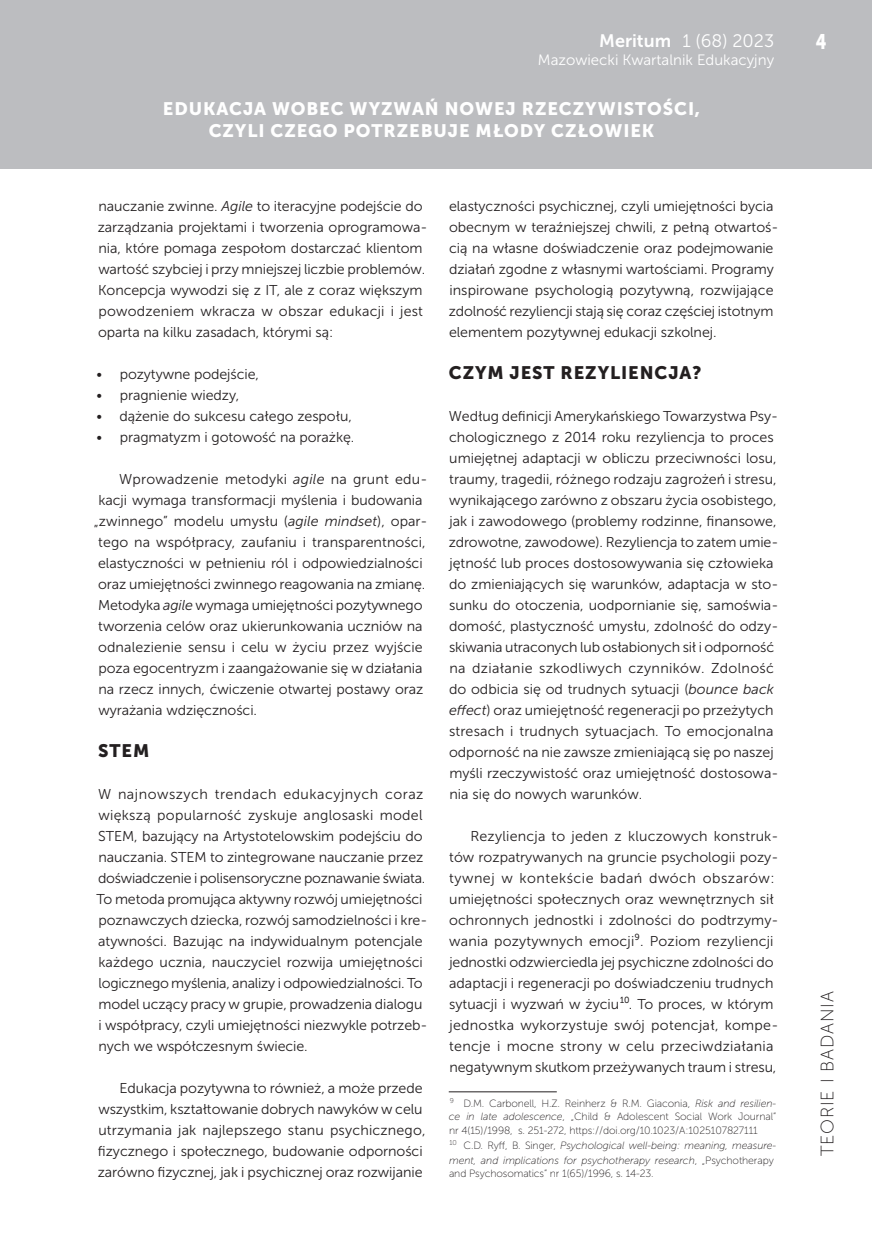
<style>
.page{position:relative;width:872px;height:1234px;background:#fff}
.page>*{position:absolute;margin:0;border:0;box-sizing:border-box;transform-origin:0 0}
.t1{font:21px "Museo Sans 900";color:#fff;scale:.8 1}
.t2{font:18px/21.6px "Museo Sans 900";letter-spacing:.05em;color:#fff;text-align:center}
.t3{font:18px "Museo Sans 900";letter-spacing:.05em;color:#231f20}
.t4{font:18px "Museo Sans 300";color:#fff}
.t5{font:18px "Museo Sans 100";letter-spacing:.05em;color:#231f20}
.t6{font:15px "Museo Sans 300";color:#fff}
.t7{font:14.25px/21px "Museo Sans 300";letter-spacing:-.005em;color:#231f20}
.t8{font:14.25px "Museo Sans 300";letter-spacing:.015em;color:#231f20}
.t9{font:10.5px/13.5px "Museo Sans 100";letter-spacing:-.01em;color:#231f20;text-align:justify}
.t10{font:italic 10.5px/15px "Museo Sans 100";letter-spacing:-.01em;color:#231f20}
.s1{font-family:"Museo Sans 700"}
.s2{font-style:italic}
.s3{font-style:normal}
</style>
<div class="page">
<div style="left:0;top:0;width:872px;height:169px;background:#bcbdc0"></div>
<hr style="left:449px;top:1091px;width:108px;height:1px;background:#231f20">
<p class="t4" style="left:599px;top:31px;width:176px"><span class="s1">Meritum</span> 1 (68) 2023</p>
<p class="t6" style="left:538px;top:52px;width:238px">Mazowiecki Kwartalnik Edukacyjny</p>
<p class="t2" style="left:163px;top:98px;width:539px">EDUKACJA WOBEC WYZWAŃ NOWEJ RZECZYWISTOŚCI,<br>CZYLI CZEGO POTRZEBUJE MŁODY CZŁOWIEK</p>
<p class="t7" style="left:98px;top:195px;width:331px">nauczanie zwinne. <span class="s2">Agile</span> to iteracyjne podejście do zarządzania projektami i tworzenia oprogramowa&shy;nia, które pomaga zespołom dostarczać klientom wartość szybciej i przy mniejszej liczbie problemów.<br>Koncepcja wywodzi się z IT, ale z coraz większym powodzeniem wkracza w obszar edukacji i jest oparta na kilku zasadach, którymi są:</p>
<p class="t7" style="left:97px;top:363px;width:164px">• pozytywne podejście,</p>
<p class="t7" style="left:97px;top:384px;width:144px">• pragnienie wiedzy,</p>
<p class="t7" style="left:97px;top:405px;width:257px">• dążenie do sukcesu całego zespołu,</p>
<p class="t7" style="left:97px;top:426px;width:259px">• pragmatyzm i gotowość na porażkę.</p>
<p class="t8" style="left:119px;top:471px;width:309px">Wprowadzenie metodyki <span class="s2">agile</span> na grunt edu-</p>
<p class="t7" style="left:98px;top:489px;width:326px">kacji wymaga transformacji myślenia i budowania</p>
<p class="t7" style="left:94px;top:510px;width:335px">„zwinnego” modelu umysłu (<span class="s2">agile mindset</span>), opar-</p>
<p class="t7" style="left:98px;top:531px;width:329px">tego na współpracy, zaufaniu i transparentności,</p>
<p class="t7" style="left:98px;top:552px;width:326px">elastyczności w pełnieniu ról i odpowiedzialności</p>
<p class="t7" style="left:98px;top:573px;width:329px">oraz umiejętności zwinnego reagowania na zmianę.</p>
<p class="t7" style="left:98px;top:594px;width:326px">Metodyka <span class="s2">agile</span> wymaga umiejętności pozytywnego</p>
<p class="t7" style="left:98px;top:615px;width:326px">tworzenia celów oraz ukierunkowania uczniów na</p>
<p class="t7" style="left:98px;top:636px;width:326px">odnalezienie sensu i celu w życiu przez wyjście</p>
<p class="t7" style="left:98px;top:657px;width:326px">poza egocentryzm i zaangażowanie się w działania</p>
<p class="t7" style="left:98px;top:678px;width:326px">na rzecz innych, ćwiczenie otwartej postawy oraz</p>
<p class="t7" style="left:98px;top:699px;width:160px">wyrażania wdzięczności.</p>
<p class="t3" style="left:98px;top:740px;width:53px">STEM</p>
<p class="t7" style="left:97px;top:783px;width:332px">W najnowszych trendach edukacyjnych coraz większą popularność zyskuje anglosaski model STEM, bazujący na Artystotelowskim podejściu do nauczania. STEM to zintegrowane nauczanie przez doświadczenie i polisensoryczne poznawanie świata.<br>To metoda promująca aktywny rozwój umiejętności poznawczych dziecka, rozwój samodzielności i kre&shy;atywności. Bazując na indywidualnym potencjale każdego ucznia, nauczyciel rozwija umiejętności logicznego myślenia, analizy i odpowiedzialności. To model uczący pracy w grupie, prowadzenia dialogu i współpracy, czyli umiejętności niezwykle potrzeb&shy;nych we współczesnym świecie.</p>
<p class="t7" style="left:98px;top:1077px;width:329px;text-indent:22px">Edukacja pozytywna to również, a może przede wszystkim, kształtowanie dobrych nawyków w celu utrzymania jak najlepszego stanu psychicznego, fizycznego i społecznego, budowanie odporności zarówno fizycznej, jak i psychicznej oraz rozwijanie</p>
<p class="t7" style="left:449px;top:195px;width:331px">elastyczności psychicznej, czyli umiejętności bycia obecnym w teraźniejszej chwili, z pełną otwartoś&shy;cią na własne doświadczenie oraz podejmowanie działań zgodne z własnymi wartościami. Programy inspirowane psychologią pozytywną, rozwijające zdolność rezyliencji stają się coraz częściej istotnym elementem pozytywnej edukacji szkolnej.</p>
<p class="t3" style="left:449px;top:362px;width:254px">CZYM JEST REZYLIENCJA?</p>
<p class="t7" style="left:449px;top:405px;width:331px">Według definicji Amerykańskiego Towarzystwa Psy&shy;chologicznego z 2014 roku rezyliencja to proces umiejętnej adaptacji w obliczu przeciwności losu, traumy, tragedii, różnego rodzaju zagrożeń i stresu, wynikającego zarówno z obszaru życia osobistego, jak i zawodowego (problemy rodzinne, finansowe, zdrowotne, zawodowe). Rezyliencja to zatem umie&shy;jętność lub proces dostosowywania się człowieka do zmieniających się warunków, adaptacja w sto&shy;sunku do otoczenia, uodpornianie się, samoświa&shy;domość, plastyczność umysłu, zdolność do odzy&shy;skiwania utraconych lub osłabionych sił i odporność na działanie szkodliwych czynników. Zdolność do odbicia się od trudnych sytuacji (<span class="s2">bounce back effect</span>) oraz umiejętność regeneracji po przeżytych stresach i trudnych sytuacjach. To emocjonalna odporność na nie zawsze zmieniającą się po naszej myśli rzeczywistość oraz umiejętność dostosowa&shy;nia się do nowych warunków.</p>
<p class="t7" style="left:449px;top:825px;width:331px;text-indent:21px">Rezyliencja to jeden z kluczowych konstruk&shy;tów rozpatrywanych na gruncie psychologii pozy&shy;tywnej w kontekście badań dwóch obszarów: umiejętności społecznych oraz wewnętrznych sił ochronnych jednostki i zdolności do podtrzymy&shy;wania pozytywnych emocji9. Poziom rezyliencji jednostki odzwierciedla jej psychiczne zdolności do adaptacji i regeneracji po doświadczeniu trudnych sytuacji i wyzwań w życiu10. To proces, w którym jednostka wykorzystuje swój potencjał, kompe&shy;tencje i mocne strony w celu przeciwdziałania negatywnym skutkom przeżywanych traum i stresu,</p>
<p class="t9" style="left:449px;top:1096px;width:329px"><sup>9</sup> D.M. Carbonell, H.Z. Reinherz &amp; R.M. Giaconia, <span class="s2">Risk and resilien&shy;ce in late adolescence</span>, „Child &amp; Adolescent Social Work Journal” nr 4(15)/1998, s. 251-272, https://doi.org/10.1023/A:1025107827111</p>
<p class="t10" style="left:449px;top:1137px;width:328px"><sup>10</sup> <span class="s3">C.D. Ryff, B. Singer,</span> Psychological well-being: meaning, measure&shy;ment, and implications for psychotherapy research<span class="s3">, „Psychotherapy</span></p>
<p class="t9" style="left:449px;top:1166px;width:206px">and Psychosomatics” nr 1(65)/1996, s. 14-23.</p>
<h1 class="t1" style="left:815px;top:29px;width:15px">4</h1>
<p class="t5" style="left:817px;top:1156px;width:167px;rotate:-90deg">TEORIE I BADANIA</p>
</div>
